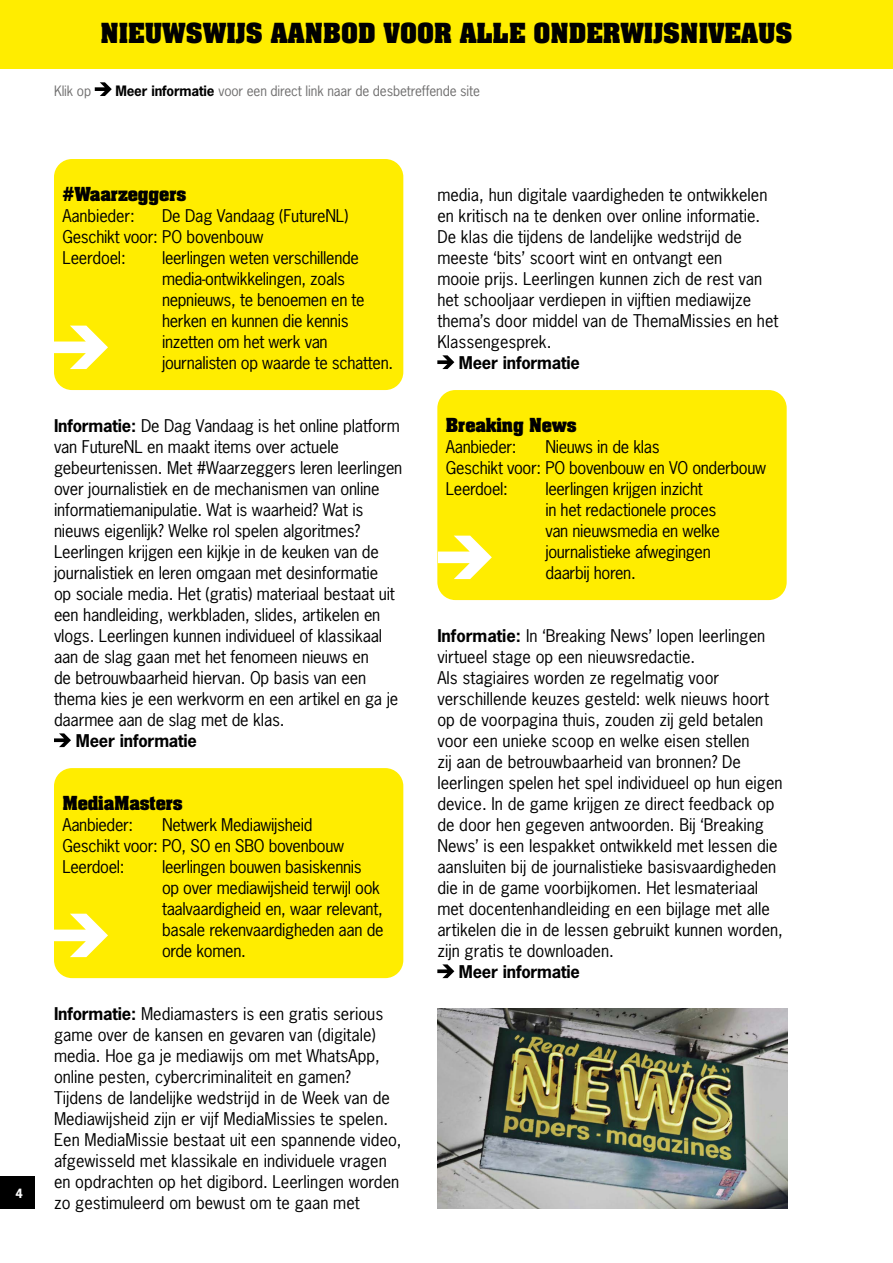
<style>
.page{position:relative;width:893px;height:1263px;background:#fff}
.page>*{position:absolute;margin:0;border:0;box-sizing:border-box;transform-origin:0 0}
.t1{font:700 23.55px "Aachen Std";color:#000}
.t2{font:16.5px/21px "News Gothic Std";color:#000}
.t3{font:16.5px/21px "News Gothic Std";letter-spacing:-.02em;color:#000}
.t4{font:700 16.5px "News Gothic Std";letter-spacing:-.01em;color:#000}
.t5{font:700 16.5px "Aachen Std";letter-spacing:-.01em;color:#000}
.t6{font:13.5px "News Gothic Std";letter-spacing:-.01em;color:#706f6f}
.t7{font:700 12px "News Gothic Std";color:#fff}
.s1{font-weight:700;color:#000}
.s2{font-weight:700}
</style>
<div class="page">
<div style="left:54px;top:159px;width:349px;height:231px;background:#ffed00;border-radius:18px"></div>
<div style="left:437px;top:390px;width:350px;height:210px;background:#ffed00;border-radius:18px"></div>
<div style="left:54px;top:768px;width:349px;height:210px;background:#ffed00;border-radius:18px"></div>
<svg style="left:54px;top:733px;width:17px;height:14px"></svg>
<svg style="left:437px;top:355px;width:17px;height:14px"></svg>
<svg style="left:437px;top:964px;width:17px;height:14px"></svg>
<div style="left:0;top:0;width:893px;height:68px;background:#ffed00"></div>
<svg style="left:54px;top:326px;width:54px;height:43px"></svg>
<svg style="left:54px;top:914px;width:54px;height:43px"></svg>
<svg style="left:438px;top:536px;width:54px;height:43px"></svg>
<svg style="left:95px;top:82px;width:17px;height:14px"></svg>
<img style="left:438px;top:1008px;width:349px;height:201px">
<div style="left:0;top:1177px;width:35px;height:32px;background:#000"></div>
<h1 class="t1" style="left:100px;top:16px;width:694px">NIEUWSWIJS AANBOD VOOR ALLE ONDERWIJSNIVEAUS</h1>
<p class="t6" style="left:54px;top:82px;width:39px">Klik op</p>
<p class="t6" style="left:115px;top:82px;width:366px"><span class="s1">Meer informatie</span> voor een direct link naar de desbetreffende site</p>
<p class="t7" style="left:15px;top:1185px;width:9px">4</p>
<p class="t5" style="left:63px;top:182px;width:125px">#Waarzeggers</p>
<p class="t2" style="left:63px;top:205px;width:74px">Aanbieder:</p>
<p class="t2" style="left:63px;top:205px;width:287px;text-indent:99px">De Dag Vandaag (FutureNL)<br>Geschikt voor: PO bovenbouw<br>Leerdoel:</p>
<p class="t3" style="left:162px;top:247px;width:233px">leerlingen weten verschillende media-ontwikkelingen, zoals nepnieuws, te benoemen en te herken en kunnen die kennis inzetten om het werk van journalisten op waarde te schatten.</p>
<p class="t2" style="left:54px;top:415px;width:350px"><span class="s2">Informatie:</span> De Dag Vandaag is het online platform van FutureNL en maakt items over actuele gebeurtenissen. Met #Waarzeggers leren leerlingen over journalistiek en de mechanismen van online informatiemanipulatie. Wat is waarheid? Wat is nieuws eigenlijk? Welke rol spelen algoritmes?<br>Leerlingen krijgen een kijkje in de keuken van de journalistiek en leren omgaan met desinformatie<br>op sociale media. Het (gratis) materiaal bestaat uit een handleiding, werkbladen, slides, artikelen en vlogs. Leerlingen kunnen individueel of klassikaal aan de slag gaan met het fenomeen nieuws en<br>de betrouwbaarheid hiervan. Op basis van een thema kies je een werkvorm en een artikel en ga je daarmee aan de slag met de klas.</p>
<p class="t4" style="left:76px;top:730px;width:123px">Meer informatie</p>
<p class="t5" style="left:63px;top:791px;width:122px">MediaMasters</p>
<p class="t3" style="left:63px;top:814px;width:72px">Aanbieder:</p>
<p class="t3" style="left:63px;top:814px;width:283px;text-indent:99px">Netwerk Mediawijsheid<br>Geschikt voor: PO, SO en SBO bovenbouw<br>Leerdoel:</p>
<p class="t3" style="left:162px;top:856px;width:223px">leerlingen bouwen basiskennis<br>op over mediawijsheid terwijl ook taalvaardigheid en, waar relevant, basale rekenvaardigheden aan de orde komen.</p>
<p class="t2" style="left:54px;top:1003px;width:349px"><span class="s2">Informatie:</span> Mediamasters is een gratis serious game over de kansen en gevaren van (digitale) media. Hoe ga je mediawijs om met WhatsApp, online pesten, cybercriminaliteit en gamen?<br>Tijdens de landelijke wedstrijd in de Week van de Mediawijsheid zijn er vijf MediaMissies te spelen.<br>Een MediaMissie bestaat uit een spannende video, afgewisseld met klassikale en individuele vragen en opdrachten op het digibord. Leerlingen worden zo gestimuleerd om bewust om te gaan met</p>
<p class="t2" style="left:437px;top:184px;width:343px">media, hun digitale vaardigheden te ontwikkelen en kritisch na te denken over online informatie.<br>De klas die tijdens de landelijke wedstrijd de meeste ‘bits’ scoort wint en ontvangt een<br>mooie prijs. Leerlingen kunnen zich de rest van het schooljaar verdiepen in vijftien mediawijze thema’s door middel van de ThemaMissies en het Klassengesprek.</p>
<p class="t4" style="left:459px;top:352px;width:123px">Meer informatie</p>
<p class="t5" style="left:446px;top:413px;width:132px">Breaking News</p>
<p class="t3" style="left:446px;top:436px;width:72px">Aanbieder:</p>
<p class="t3" style="left:446px;top:436px;width:322px;text-indent:99px">Nieuws in de klas<br>Geschikt voor: PO bovenbouw en VO onderbouw<br>Leerdoel:</p>
<p class="t3" style="left:545px;top:478px;width:176px">leerlingen krijgen inzicht<br>in het redactionele proces van nieuwsmedia en welke journalistieke afwegingen daarbij horen.</p>
<p class="t2" style="left:437px;top:625px;width:347px"><span class="s2">Informatie:</span> In ‘Breaking News’ lopen leerlingen virtueel stage op een nieuwsredactie.<br>Als stagiaires worden ze regelmatig voor verschillende keuzes gesteld: welk nieuws hoort op de voorpagina thuis, zouden zij geld betalen voor een unieke scoop en welke eisen stellen<br>zij aan de betrouwbaarheid van bronnen? De leerlingen spelen het spel individueel op hun eigen device. In de game krijgen ze direct feedback op de door hen gegeven antwoorden. Bij ‘Breaking News’ is een lespakket ontwikkeld met lessen die aansluiten bij de journalistieke basisvaardigheden die in de game voorbijkomen. Het lesmateriaal met docentenhandleiding en een bijlage met alle artikelen die in de lessen gebruikt kunnen worden, zijn gratis te downloaden.</p>
<p class="t4" style="left:459px;top:961px;width:123px">Meer informatie</p>
</div>
